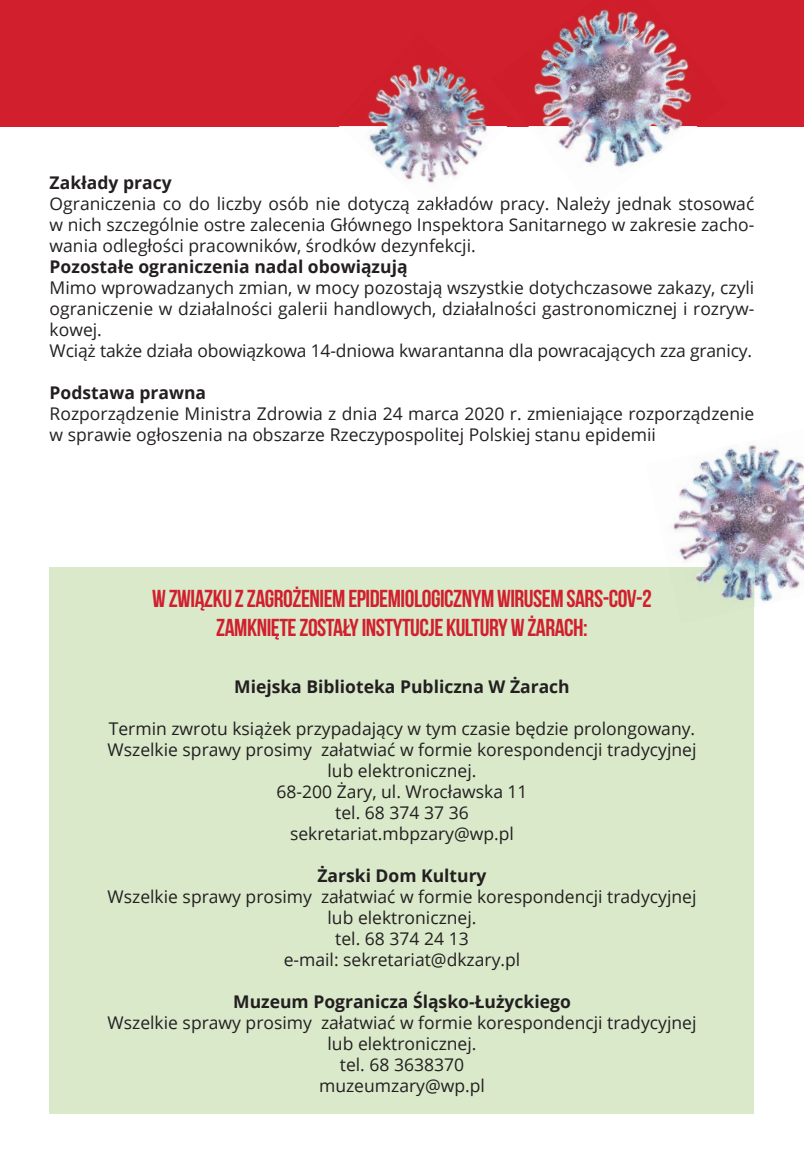
<style>
.page{position:relative;width:804px;height:1166px;background:#fff}
.page>*{position:absolute;margin:0;border:0;box-sizing:border-box;transform-origin:0 0}
.t1{font:24.5px/29.4px "Bebas Neue";letter-spacing:-.02em;color:#d11f2d;text-align:center}
.t2{font:17.5px/21px "Open Sans";color:#231f20;text-align:center}
.t3{font:700 17.5px "Open Sans";color:#231f20}
</style>
<div class="page">
<div style="left:50px;top:567px;width:704px;height:546px;background:#d9e9ca"></div>
<div style="left:0;top:0;width:804px;height:126px;background:#d11f2d"></div>
<img style="left:338px;top:126px;width:121px;height:71px">
<img style="left:423px;top:126px;width:84px;height:42px">
<img style="left:368px;top:96px;width:8px;height:28px">
<img style="left:376px;top:64px;width:111px;height:62px">
<img style="left:419px;top:197px;width:19px;height:13px">
<img style="left:724px;top:505px;width:80px;height:102px">
<img style="left:673px;top:475px;width:51px;height:92px">
<img style="left:698px;top:444px;width:106px;height:61px">
<img style="left:695px;top:567px;width:59px;height:40px">
<img style="left:528px;top:126px;width:169px;height:42px">
<img style="left:600px;top:29px;width:92px;height:97px">
<img style="left:534px;top:83px;width:66px;height:43px">
<img style="left:537px;top:9px;width:124px;height:78px">
<img style="left:586px;top:197px;width:15px;height:9px">
<p class="t3" style="left:50px;top:170px;width:124px">Zakłady pracy</p>
<p class="t2" style="left:50px;top:193px;width:706px;text-align:justify">Ograniczenia co do liczby osób nie dotyczą zakładów pracy. Należy jednak stosować w nich szczególnie ostre zalecenia Głównego Inspektora Sanitarnego w zakresie zacho&shy;wania odległości pracowników, środków dezynfekcji.</p>
<p class="t3" style="left:50px;top:254px;width:359px">Pozostałe ograniczenia nadal obowiązują</p>
<p class="t2" style="left:50px;top:277px;width:706px;text-align:left">Mimo wprowadzanych zmian, w mocy pozostają wszystkie dotychczasowe zakazy, czyli ograniczenie w działalności galerii handlowych, działalności gastronomicznej i rozryw&shy;kowej.<br>Wciąż także działa obowiązkowa 14-dniowa kwarantanna dla powracających zza granicy.</p>
<p class="t3" style="left:50px;top:380px;width:158px">Podstawa prawna</p>
<p class="t2" style="left:50px;top:403px;width:706px;text-align:left">Rozporządzenie Ministra Zdrowia z dnia 24 marca 2020 r. zmieniające rozporządzenie w sprawie ogłoszenia na obszarze Rzeczypospolitej Polskiej stanu epidemii</p>
<h1 class="t1" style="left:152px;top:583px;width:501px">W ZWIĄZKU Z ZAGROŻENIEM EPIDEMIOLOGICZNYM WIRUSEM SARS-COV-2<br>ZAMKNIĘTE ZOSTAŁY INSTYTUCJE KULTURY W ŻARACH:</h1>
<p class="t3" style="left:234px;top:674px;width:337px">Miejska Biblioteka Publiczna W Żarach</p>
<p class="t2" style="left:108px;top:718px;width:590px">Termin zwrotu książek przypadający w tym czasie będzie prolongowany.<br>Wszelkie sprawy prosimy załatwiać w formie korespondencji tradycyjnej lub elektronicznej.<br>68-200 Żary, ul. Wrocławska 11<br>tel. 68 374 37 36<br>sekretariat.mbpzary@wp.pl</p>
<p class="t3" style="left:317px;top:863px;width:171px">Żarski Dom Kultury</p>
<p class="t2" style="left:108px;top:886px;width:590px">Wszelkie sprawy prosimy załatwiać w formie korespondencji tradycyjnej lub elektronicznej.<br>tel. 68 374 24 13<br>e-mail: sekretariat@dkzary.pl</p>
<p class="t3" style="left:233px;top:989px;width:339px">Muzeum Pogranicza Śląsko-Łużyckiego</p>
<p class="t2" style="left:108px;top:1012px;width:590px">Wszelkie sprawy prosimy załatwiać w formie korespondencji tradycyjnej lub elektronicznej.<br>tel. 68 3638370<br>muzeumzary@wp.pl</p>
</div>
